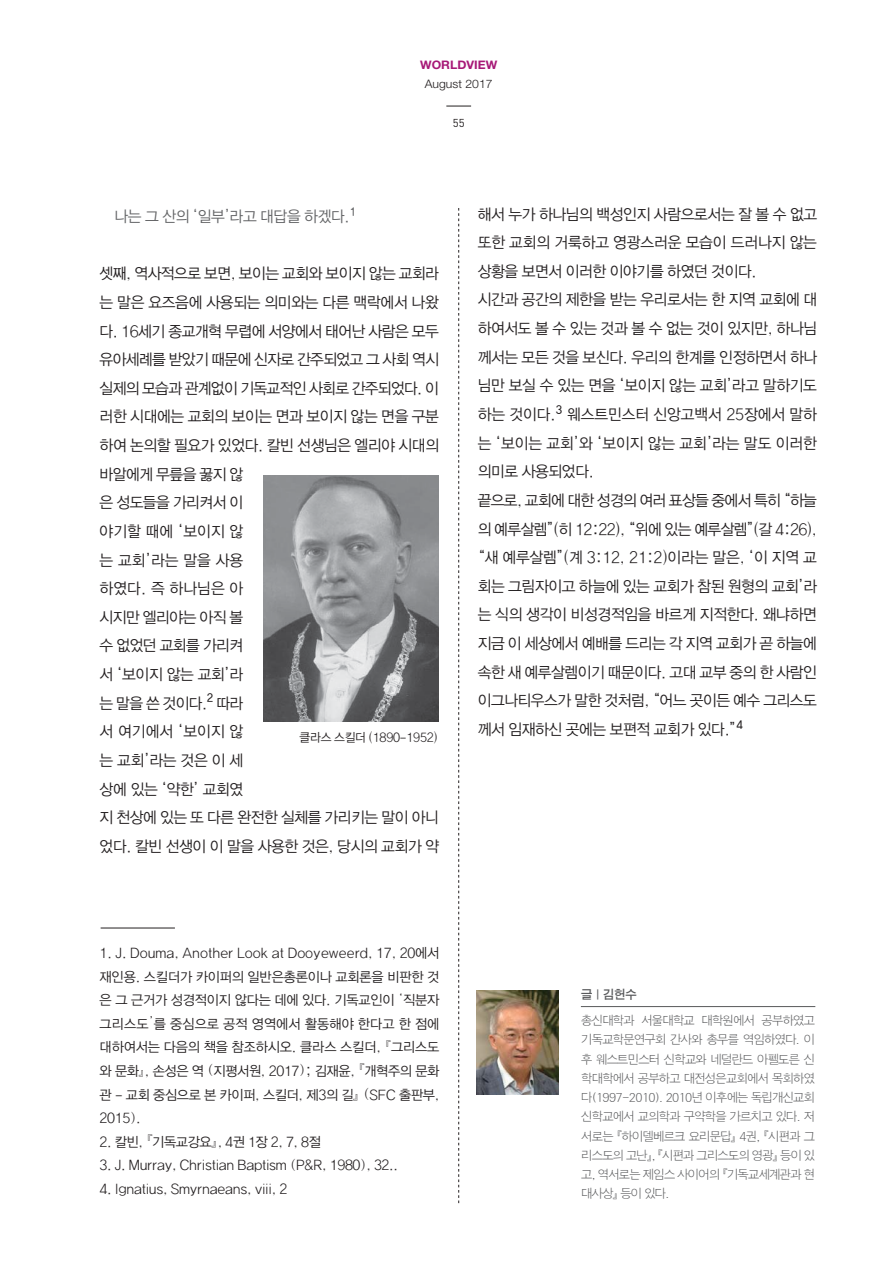
<style>
.page{position:relative;width:893px;height:1263px;background:#fff}
.page>*{position:absolute;margin:0;border:0;box-sizing:border-box;transform-origin:0 0}
.t1{font:15.6px/28.7px "Yoon Gothic L KS Cms UHC H";letter-spacing:-.02em;color:#231f20;scale:.96 1}
.t2{font:15.6px "Yoon Gothic L KS Cms UHC H";letter-spacing:-.02em;color:#636466;scale:.96 1}
.t3{font:13.65px/23.5px "Yoon Gothic L KS Cms UHC H";letter-spacing:-.025em;color:#231f20;text-align:justify}
.t4{font:12.3px/19.2px "SM3 S Pgo JS 01 KS Cms UHC H";letter-spacing:-.11em;color:#58595b;text-align:justify}
.t5{font:12.3px "Yoon Gothic L KS Cms UHC H";letter-spacing:-.02em;color:#231f20;scale:.96 1}
.t6{font:12.3px "SM3 S Pgo T Regular KS Cms UHC H";color:#58595b}
.t7{font:300 11.7px "Helvetica Neue LT Pro";color:#231f20;scale:1.04 1}
.t8{font:700 11.7px "Helvetica Neue LT Pro";color:#a71977;scale:1.04 1}
.t9{font:11.4px "DIN";color:#231f20}
.s1{font-family:"SMSS Myung Jo Std Regular KS Cms UHC H"}
</style>
<div class="page">
<img style="left:476px;top:990px;width:82px;height:104px">
<hr style="left:581px;top:1006px;width:234px;height:1px;background:#58595b">
<svg style="left:446px;top:106px;width:25px;height:1px"></svg>
<hr style="left:101px;top:928px;width:74px;height:1px;background:#231f20">
<img style="left:263px;top:475px;width:175px;height:246px">
<svg style="left:458px;top:208px;width:1px;height:995px"></svg>
<p class="t8" style="left:420px;top:58px;width:76px">WORLDVIEW</p>
<p class="t7" style="left:425px;top:77px;width:67px">August 2017</p>
<p class="t9" style="left:453px;top:116px;width:13px">55</p>
<p class="t2" style="left:114px;top:209px;width:253px">나는 그 산의 ‘일부’라고 대답을 하겠다.<sup>1</sup></p>
<p class="t1" style="left:100px;top:260px;width:355px">셋째, 역사적으로 보면, 보이는 교회와 보이지 않는 교회라 는 말은 요즈음에 사용되는 의미와는 다른 맥락에서 나왔 다. 16세기 종교개혁 무렵에 서양에서 태어난 사람은 모두 유아세례를 받았기 때문에 신자로 간주되었고 그 사회 역시 실제의 모습과 관계없이 기독교적인 사회로 간주되었다. 이 러한 시대에는 교회의 보이는 면과 보이지 않는 면을 구분 하여 논의할 필요가 있었다. 칼빈 선생님은 엘리야 시대의 바알에게 무릎을 꿇지 않<br>은 성도들을 가리켜서 이<br>야기할 때에 ‘보이지 않<br>는 교회’라는 말을 사용<br>하였다. 즉 하나님은 아<br>시지만 엘리야는 아직 볼<br>수 없었던 교회를 가리켜<br>서 ‘보이지 않는 교회’라<br>는 말을 쓴 것이다.<sup>2</sup> 따라<br>서 여기에서 ‘보이지 않<br>는 교회’라는 것은 이 세<br>상에 있는 ‘약한’ 교회였<br>지 천상에 있는 또 다른 완전한 실체를 가리키는 말이 아니 었다. 칼빈 선생이 이 말을 사용한 것은, 당시의 교회가 약</p>
<p class="t5" style="left:300px;top:732px;width:145px">클라스 스킬더 (1890-1952)</p>
<p class="t3" style="left:100px;top:942px;width:341px">1. J. Douma, Another Look at Dooyeweerd, 17, 20에서 재인용. 스킬더가 카이퍼의 일반은총론이나 교회론을 비판한 것 은 그 근거가 성경적이지 않다는 데에 있다. 기독교인이 <span class="s1">‘</span>직분자 그리스도<span class="s1">’</span>를 중심으로 공적 영역에서 활동해야 한다고 한 점에 대하여서는 다음의 책을 참조하시오. 클라스 스킬더, <span class="s1">『</span>그리스도 와 문화<span class="s1">』</span>, 손성은 역 <span class="s1">(</span>지평서원, 2017<span class="s1">)</span>; 김재윤, <span class="s1">『</span>개혁주의 문화 관 - 교회 중심으로 본 카이퍼, 스킬더, 제3의 길<span class="s1">』 (</span>SFC 출판부, 2015<span class="s1">)</span>.</p>
<p class="t3" style="left:100px;top:1131px;width:223px">2. 칼빈, <span class="s1">『</span>기독교강요<span class="s1">』</span>, 4권 1장 2, 7, 8절</p>
<p class="t3" style="left:100px;top:1154px;width:300px">3. J. Murray, Christian Baptism <span class="s1">(</span>P&amp;R, 1980<span class="s1">)</span>, 32..</p>
<p class="t3" style="left:100px;top:1178px;width:189px">4. Ignatius, Smyrnaeans, viii, 2</p>
<p class="t1" style="left:478px;top:200px;width:355px">해서 누가 하나님의 백성인지 사람으로서는 잘 볼 수 없고 또한 교회의 거룩하고 영광스러운 모습이 드러나지 않는 상황을 보면서 이러한 이야기를 하였던 것이다.<br>시간과 공간의 제한을 받는 우리로서는 한 지역 교회에 대 하여서도 볼 수 있는 것과 볼 수 없는 것이 있지만, 하나님 께서는 모든 것을 보신다. 우리의 한계를 인정하면서 하나 님만 보실 수 있는 면을 ‘보이지 않는 교회’라고 말하기도 하는 것이다.<sup>3</sup> 웨스트민스터 신앙고백서 25장에서 말하 는 ‘보이는 교회’와 ‘보이지 않는 교회’라는 말도 이러한 의미로 사용되었다.<br>끝으로, 교회에 대한 성경의 여러 표상들 중에서 특히 “하늘 의 예루살렘”(히 12:22), “위에 있는 예루살렘”(갈 4:26), “새 예루살렘”(계 3:12, 21:2)이라는 말은, ‘이 지역 교 회는 그림자이고 하늘에 있는 교회가 참된 원형의 교회’라 는 식의 생각이 비성경적임을 바르게 지적한다. 왜냐하면 지금 이 세상에서 예배를 드리는 각 지역 교회가 곧 하늘에 속한 새 예루살렘이기 때문이다. 고대 교부 중의 한 사람인 이그나티우스가 말한 것처럼, “어느 곳이든 예수 그리스도 께서 임재하신 곳에는 보편적 교회가 있다.”<sup>4</sup></p>
<p class="t6" style="left:581px;top:989px;width:58px">글 | 김헌수</p>
<p class="t4" style="left:581px;top:1012px;width:236px">총신대학과 서울대학교 대학원에서 공부하였고 기독교학문연구회 간사와 총무를 역임하였다. 이 후 웨스트민스터 신학교와 네덜란드 아펠도른 신 학대학에서 공부하고 대전성은교회에서 목회하였 다(1997-2010). 2010년 이후에는 독립개신교회 신학교에서 교의학과 구약학을 가르치고 있다. 저 서로는 『하이델베르크 요리문답』 4권, 『시편과 그 리스도의 고난』, 『시편과 그리스도의 영광』 등이 있 고, 역서로는 제임스 사이어의 『기독교세계관과 현 대사상』 등이 있다.</p>
</div>
